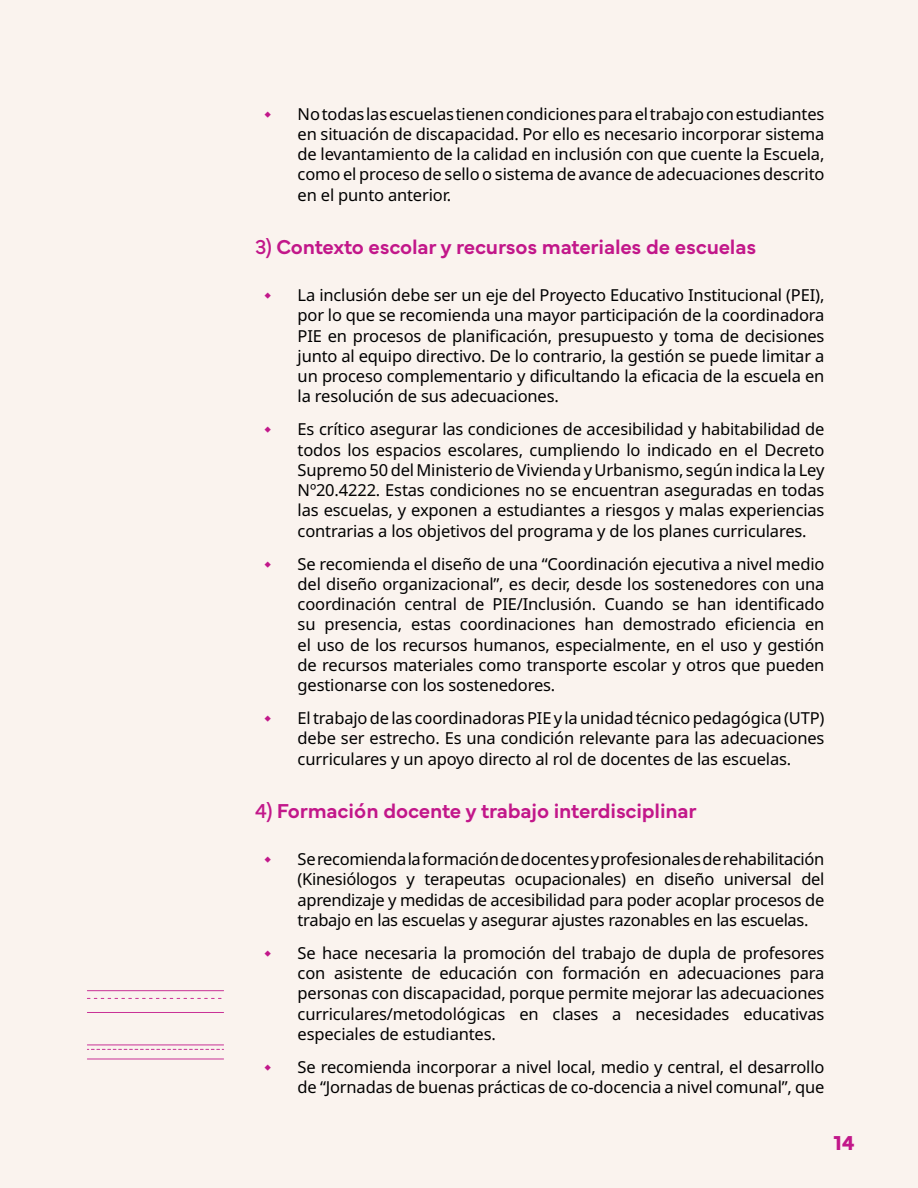
<style>
.page{position:relative;width:918px;height:1188px;background:#faf2ed}
.page>*{position:absolute;margin:0;border:0;box-sizing:border-box;transform-origin:0 0}
.bajada_titulo{font:600 21px "Mundial";letter-spacing:-.01em;color:#c2178a}
.t1{font:700 21px "Mundial";color:#c2178a}
.t2{font:16.5px/20.2px "Noto Sans";letter-spacing:-.01em;color:#000;text-align:justify}
.s1{font-weight:400}
</style>
<div class="page">
<hr style="left:87px;top:1012px;width:137px;height:1px;background:#c2178a">
<svg style="left:87px;top:998px;width:135px;height:1px"></svg>
<hr style="left:87px;top:1059px;width:137px;height:1px;background:#c2178a">
<hr style="left:87px;top:1045px;width:137px;height:1px;background:#c2178a">
<svg style="left:87px;top:1049px;width:137px;height:1px"></svg>
<hr style="left:87px;top:990px;width:137px;height:1px;background:#c2178a">
<p class="t2" style="left:298px;top:104px;width:528px">No todas las escuelas tienen condiciones para el trabajo con estudiantes en situación de discapacidad. Por ello es necesario incorporar sistema de levantamiento de la calidad en inclusión con que cuente la Escuela, como el proceso de sello o sistema de avance de adecuaciones descrito en el punto anterior.</p>
<p class="bajada_titulo" style="left:255px;top:230px;width:503px"><span class="s1">3)</span> Contexto escolar y recursos materiales de escuelas</p>
<p class="t2" style="left:298px;top:285px;width:528px">La inclusión debe ser un eje del Proyecto Educativo Institucional (PEI), por lo que se recomienda una mayor participación de la coordinadora PIE en procesos de planificación, presupuesto y toma de decisiones junto al equipo directivo. De lo contrario, la gestión se puede limitar a un proceso complementario y dificultando la eficacia de la escuela en la resolución de sus adecuaciones.</p>
<p class="t2" style="left:298px;top:420px;width:528px">Es crítico asegurar las condiciones de accesibilidad y habitabilidad de todos los espacios escolares, cumpliendo lo indicado en el Decreto Supremo 50 del Ministerio de Vivienda y Urbanismo, según indica la Ley Nº20.4222. Estas condiciones no se encuentran aseguradas en todas las escuelas, y exponen a estudiantes a riesgos y malas experiencias contrarias a los objetivos del programa y de los planes curriculares.</p>
<p class="t2" style="left:298px;top:554px;width:528px">Se recomienda el diseño de una “Coordinación ejecutiva a nivel medio del diseño organizacional”, es decir, desde los sostenedores con una coordinación central de PIE/Inclusión. Cuando se han identificado su presencia, estas coordinaciones han demostrado eficiencia en el uso de los recursos humanos, especialmente, en el uso y gestión de recursos materiales como transporte escolar y otros que pueden gestionarse con los sostenedores.</p>
<p class="t2" style="left:298px;top:708px;width:528px">El trabajo de las coordinadoras PIE y la unidad técnico pedagógica (UTP) debe ser estrecho. Es una condición relevante para las adecuaciones curriculares y un apoyo directo al rol de docentes de las escuelas.</p>
<p class="bajada_titulo" style="left:255px;top:794px;width:443px"><span class="s1">4)</span> Formación docente y trabajo interdisciplinar</p>
<p class="t2" style="left:298px;top:849px;width:528px">Se recomienda la formación de docentes y profesionales de rehabilitación (Kinesiólogos y terapeutas ocupacionales) en diseño universal del aprendizaje y medidas de accesibilidad para poder acoplar procesos de trabajo en las escuelas y asegurar ajustes razonables en las escuelas.</p>
<p class="t2" style="left:298px;top:943px;width:528px">Se hace necesaria la promoción del trabajo de dupla de profesores con asistente de educación con formación en adecuaciones para personas con discapacidad, porque permite mejorar las adecuaciones curriculares/metodológicas en clases a necesidades educativas especiales de estudiantes.</p>
<p class="t2" style="left:298px;top:1057px;width:528px">Se recomienda incorporar a nivel local, medio y central, el desarrollo de “Jornadas de buenas prácticas de co-docencia a nivel comunal”, que</p>
<p class="t1" style="left:834px;top:1126px;width:22px">14</p>
</div>
